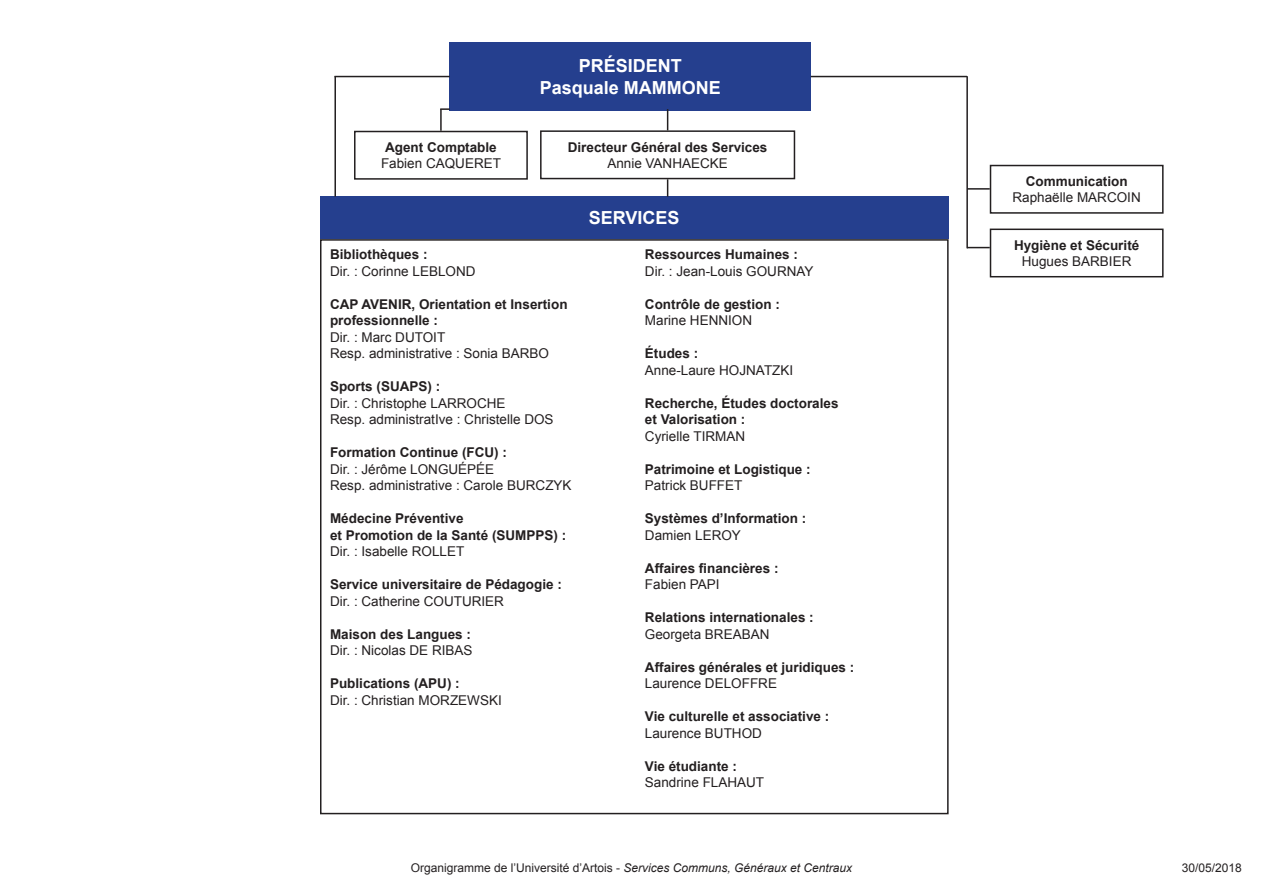
<style>
.page{position:relative;width:1263px;height:893px;background:#fff}
.page>*{position:absolute;margin:0;border:0;box-sizing:border-box;transform-origin:0 0}
.t1{font:700 18px "Arial";color:#fff}
.t2{font:700 13.5px/16.5px "Arial";color:#231f20}
.t3{font:13.5px "Arial";color:#231f20}
.t4{font:12px "Arial";color:#231f20}
.s1{font-style:italic}
</style>
<div class="page">
<div style="left:450px;top:43px;width:361px;height:68px;background:#253f8e"></div>
<div style="left:320px;top:197px;width:629px;height:42px;background:#253f8e"></div>
<div style="left:540px;top:130px;width:255px;height:49px;border:2px solid #231f20"></div>
<div style="left:354px;top:131px;width:174px;height:49px;border:2px solid #231f20"></div>
<div style="left:990px;top:165px;width:173px;height:49px;border:2px solid #231f20"></div>
<div style="left:990px;top:229px;width:173px;height:48px;border:2px solid #231f20"></div>
<hr style="left:440px;top:109px;width:2px;height:22px;background:#231f20">
<hr style="left:334px;top:76px;width:2px;height:121px;background:#231f20">
<svg style="left:667px;top:109px;width:1px;height:21px"></svg>
<svg style="left:667px;top:179px;width:1px;height:18px"></svg>
<hr style="left:966px;top:76px;width:2px;height:172px;background:#231f20">
<svg style="left:440px;top:108px;width:10px;height:2px"></svg>
<hr style="left:967px;top:188px;width:23px;height:2px;background:#231f20">
<svg style="left:968px;top:247px;width:22px;height:1px"></svg>
<hr style="left:334px;top:76px;width:116px;height:1px;background:#231f20">
<hr style="left:811px;top:76px;width:156px;height:1px;background:#231f20">
<p class="t2" style="left:385px;top:139px;width:113px">Agent Comptable</p>
<p class="t3" style="left:381px;top:155px;width:122px">Fabien CAQUERET</p>
<p class="t1" style="left:579px;top:54px;width:105px">PRÉSIDENT</p>
<p class="t1" style="left:540px;top:76px;width:183px">Pasquale MAMMONE</p>
<p class="t2" style="left:568px;top:139px;width:201px">Directeur Général des Services</p>
<p class="t3" style="left:607px;top:154px;width:122px">Annie VANHAECKE</p>
<p class="t1" style="left:589px;top:206px;width:92px">SERVICES</p>
<p class="t2" style="left:330px;top:246px;width:99px">Bibliothèques :</p>
<p class="t3" style="left:330px;top:262px;width:147px">Dir. : Corinne LEBLOND</p>
<p class="t2" style="left:330px;top:296px;width:239px">CAP AVENIR, Orientation et Insertion professionnelle :</p>
<p class="t3" style="left:330px;top:328px;width:117px">Dir. : Marc DUTOIT</p>
<p class="t3" style="left:330px;top:344px;width:221px">Resp. administrative : Sonia BARBO</p>
<p class="t2" style="left:330px;top:378px;width:112px">Sports (SUAPS) :</p>
<p class="t3" style="left:330px;top:394px;width:177px">Dir. : Christophe LARROCHE</p>
<p class="t3" style="left:330px;top:410px;width:225px">Resp. administratIve : Christelle DOS</p>
<p class="t2" style="left:330px;top:444px;width:178px">Formation Continue (FCU) :</p>
<p class="t3" style="left:330px;top:460px;width:166px">Dir. : Jérôme LONGUÉPÉE</p>
<p class="t3" style="left:330px;top:476px;width:243px">Resp. administrative : Carole BURCZYK</p>
<p class="t2" style="left:330px;top:510px;width:135px">Médecine Préventive</p>
<p class="t2" style="left:330px;top:527px;width:238px">et Promotion de la Santé (SUMPPS) :</p>
<p class="t3" style="left:330px;top:542px;width:136px">Dir. : Isabelle ROLLET</p>
<p class="t2" style="left:330px;top:576px;width:233px">Service universitaire de Pédagogie :</p>
<p class="t3" style="left:330px;top:592px;width:176px">Dir. : Catherine COUTURIER</p>
<p class="t2" style="left:330px;top:626px;width:143px">Maison des Langues :</p>
<p class="t3" style="left:330px;top:641px;width:144px">Dir. : Nicolas DE RIBAS</p>
<p class="t2" style="left:330px;top:675px;width:131px">Publications (APU) :</p>
<p class="t3" style="left:330px;top:691px;width:173px">Dir. : Christian MORZEWSKI</p>
<p class="t2" style="left:645px;top:246px;width:155px">Ressources Humaines :</p>
<p class="t3" style="left:645px;top:262px;width:170px">Dir. : Jean-Louis GOURNAY</p>
<p class="t2" style="left:645px;top:296px;width:137px">Contrôle de gestion :</p>
<p class="t3" style="left:645px;top:311px;width:109px">Marine HENNION</p>
<p class="t2" style="left:645px;top:345px;width:55px">Études :</p>
<p class="t3" style="left:645px;top:361px;width:150px">Anne-Laure HOJNATZKI</p>
<p class="t2" style="left:645px;top:395px;width:195px">Recherche, Études doctorales</p>
<p class="t2" style="left:645px;top:411px;width:102px">et Valorisation :</p>
<p class="t3" style="left:645px;top:427px;width:102px">Cyrielle TIRMAN</p>
<p class="t2" style="left:645px;top:461px;width:167px">Patrimoine et Logistique :</p>
<p class="t3" style="left:645px;top:476px;width:99px">Patrick BUFFET</p>
<p class="t2" style="left:645px;top:510px;width:163px">Systèmes d’Information :</p>
<p class="t3" style="left:645px;top:526px;width:98px">Damien LEROY</p>
<p class="t2" style="left:645px;top:560px;width:135px">Affaires financières :</p>
<p class="t3" style="left:645px;top:575px;width:76px">Fabien PAPI</p>
<p class="t2" style="left:645px;top:609px;width:170px">Relations internationales :</p>
<p class="t3" style="left:645px;top:625px;width:126px">Georgeta BREABAN</p>
<p class="t2" style="left:645px;top:659px;width:211px">Affaires générales et juridiques :</p>
<p class="t3" style="left:645px;top:674px;width:134px">Laurence DELOFFRE</p>
<p class="t2" style="left:645px;top:708px;width:186px">Vie culturelle et associative :</p>
<p class="t3" style="left:645px;top:724px;width:119px">Laurence BUTHOD</p>
<p class="t2" style="left:645px;top:758px;width:94px">Vie étudiante :</p>
<p class="t3" style="left:645px;top:773px;width:121px">Sandrine FLAHAUT</p>
<p class="t2" style="left:1026px;top:173px;width:104px">Communication</p>
<p class="t3" style="left:1012px;top:189px;width:130px">Raphaëlle MARCOIN</p>
<p class="t2" style="left:1014px;top:237px;width:127px">Hygiène et Sécurité</p>
<p class="t3" style="left:1022px;top:252px;width:111px">Hugues BARBIER</p>
<p class="t4" style="left:411px;top:860px;width:443px">Organigramme de l’Université d’Artois - <span class="s1">Services Communs, Généraux et Centraux</span></p>
<p class="t4" style="left:1182px;top:860px;width:62px">30/05/2018</p>
</div>
